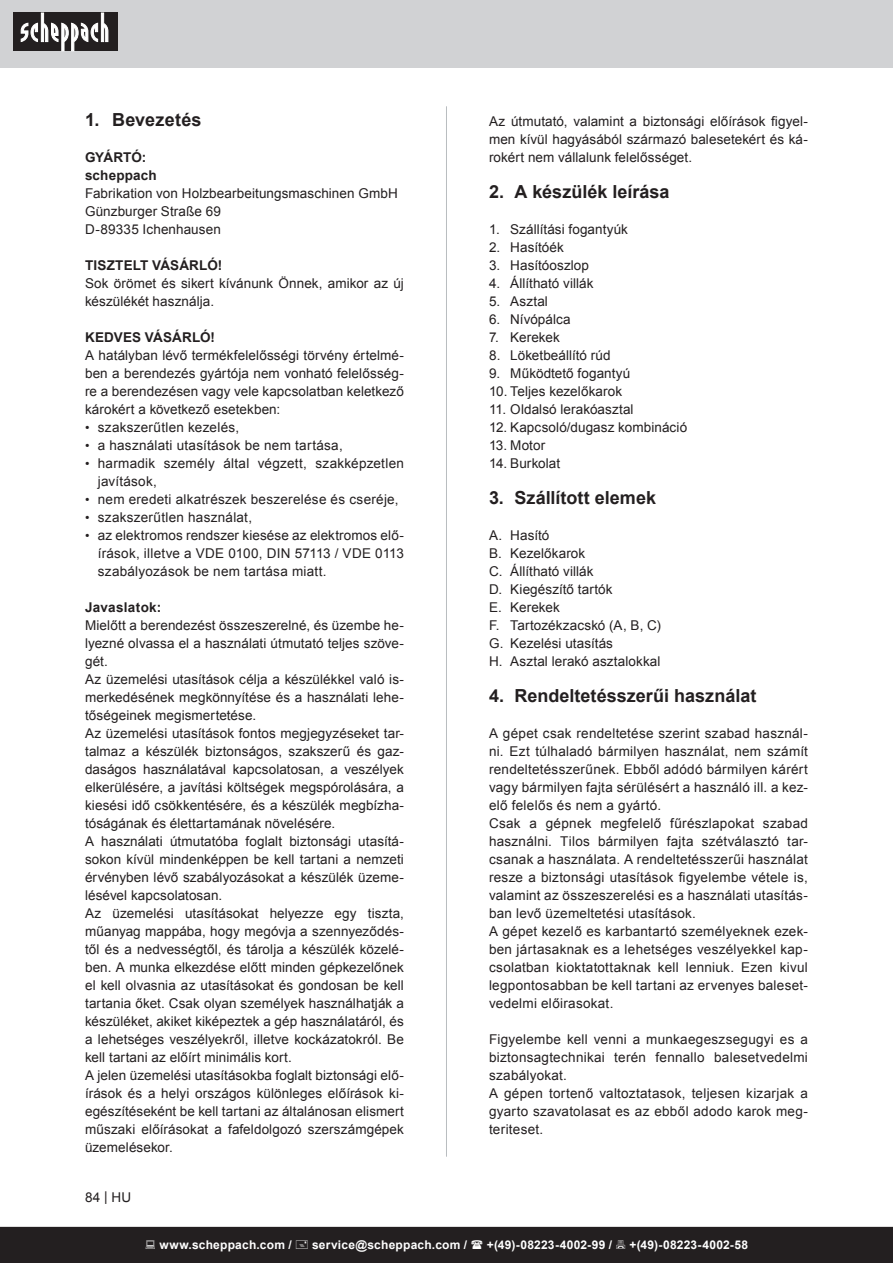
<style>
.page{position:relative;width:893px;height:1263px;background:#fff}
.page>*{position:absolute;margin:0;border:0;box-sizing:border-box;transform-origin:0 0}
.t1{font:700 18px "Arial";color:#231f20}
.t2{font:13.5px/18px "Arial";letter-spacing:.01em;color:#231f20}
.t3{font:700 13.5px/18px "Arial";letter-spacing:.015em;color:#231f20}
.t4{font:700 12px "Arial";letter-spacing:.02em;color:#fff}
.s1{font-size:12.75px}
</style>
<div class="page">
<div style="left:0;top:0;width:893px;height:67px;background:#d1d2d4"></div>
<div style="left:13px;top:13px;width:105px;height:38px;background:#231f20"></div>
<svg style="left:21px;top:13px;width:87px;height:38px"></svg>
<hr style="left:446px;top:106px;width:1px;height:1051px;background:#b9bdc0">
<div style="left:0;top:1227px;width:893px;height:36px;background:#231f20"></div>
<h1 class="t1" style="left:85px;top:108px;width:118px">1. Bevezetés</h1>
<p class="t3" style="left:85px;top:149px;width:73px">GYÁRTÓ: scheppach</p>
<p class="t2" style="left:85px;top:184px;width:314px">Fabrikation von Holzbearbeitungsmaschinen GmbH<br>Günzburger Straße 69<br>D-89335 Ichenhausen</p>
<p class="t3" style="left:85px;top:257px;width:139px">TISZTELT VÁSÁRLÓ!</p>
<p class="t2" style="left:85px;top:274px;width:320px">Sok örömet és sikert kívánunk Önnek, amikor az új készülékét használja.</p>
<p class="t3" style="left:85px;top:329px;width:132px">KEDVES VÁSÁRLÓ!</p>
<p class="t2" style="left:85px;top:346px;width:320px;text-align:justify">A hatályban lévő termékfelelősségi törvény értelmé&shy;ben a berendezés gyártója nem vonható felelősség&shy;re a berendezésen vagy vele kapcsolatban keletkező károkért a következő esetekben:</p>
<p class="t2" style="left:85px;top:418px;width:156px"><span class="s1">•</span> szakszerűtlen kezelés,</p>
<p class="t2" style="left:85px;top:436px;width:259px"><span class="s1">•</span> a használati utasítások be nem tartása,</p>
<p class="t2" style="left:98px;top:454px;width:308px;text-indent:-13px"><span class="s1">•</span> harmadik személy által végzett, szakképzetlen javítások,</p>
<p class="t2" style="left:85px;top:490px;width:315px"><span class="s1">•</span> nem eredeti alkatrészek beszerelése és cseréje,</p>
<p class="t2" style="left:85px;top:508px;width:169px"><span class="s1">•</span> szakszerűtlen használat,</p>
<p class="t2" style="left:98px;top:526px;width:308px;text-align:justify;text-indent:-13px"><span class="s1">•</span> az elektromos rendszer kiesése az elektromos elő&shy;írások, illetve a VDE 0100, DIN 57113 / VDE 0113 szabályozások be nem tartása miatt.</p>
<p class="t3" style="left:85px;top:599px;width:78px">Javaslatok:</p>
<p class="t2" style="left:85px;top:616px;width:320px">Mielőtt a berendezést összeszerelné, és üzembe he&shy;lyezné olvassa el a használati útmutató teljes szöve&shy;gét.<br>Az üzemelési utasítások célja a készülékkel való is&shy;merkedésének megkönnyítése és a használati lehe&shy;tőségeinek megismertetése.<br>Az üzemelési utasítások fontos megjegyzéseket tar&shy;talmaz a készülék biztonságos, szakszerű és gaz&shy;daságos használatával kapcsolatosan, a veszélyek elkerülésére, a javítási költségek megspórolására, a kiesési idő csökkentésére, és a készülék megbízha&shy;tóságának és élettartamának növelésére.<br>A használati útmutatóba foglalt biztonsági utasítá&shy;sokon kívül mindenképpen be kell tartani a nemzeti érvényben lévő szabályozásokat a készülék üzeme&shy;lésével kapcsolatosan.<br>Az üzemelési utasításokat helyezze egy tiszta, műanyag mappába, hogy megóvja a szennyeződés&shy;től és a nedvességtől, és tárolja a készülék közelé&shy;ben. A munka elkezdése előtt minden gépkezelőnek el kell olvasnia az utasításokat és gondosan be kell tartania őket. Csak olyan személyek használhatják a készüléket, akiket kiképeztek a gép használatáról, és a lehetséges veszélyekről, illetve kockázatokról. Be kell tartani az előírt minimális kort.<br>A jelen üzemelési utasításokba foglalt biztonsági elő&shy;írások és a helyi országos különleges előírások ki&shy;egészítéseként be kell tartani az általánosan elismert műszaki előírásokat a fafeldolgozó szerszámgépek üzemelésekor.</p>
<p class="t2" style="left:85px;top:1188px;width:48px">84 | HU</p>
<p class="t2" style="left:489px;top:112px;width:320px;text-align:justify">Az útmutató, valamint a biztonsági előírások figyel&shy;men kívül hagyásából származó balesetekért és ká&shy;rokért nem vállalunk felelősséget.</p>
<h1 class="t1" style="left:489px;top:180px;width:182px">2. A készülék leírása</h1>
<p class="t2" style="left:489px;top:220px;width:141px">1. Szállítási fogantyúk</p>
<p class="t2" style="left:489px;top:238px;width:76px">2. Hasítóék</p>
<p class="t2" style="left:489px;top:256px;width:102px">3. Hasítóoszlop</p>
<p class="t2" style="left:489px;top:274px;width:106px">4. Állítható villák</p>
<p class="t2" style="left:489px;top:292px;width:60px">5. Asztal</p>
<p class="t2" style="left:489px;top:310px;width:83px">6. Nívópálca</p>
<p class="t2" style="left:489px;top:328px;width:72px">7. Kerekek</p>
<p class="t2" style="left:489px;top:346px;width:123px">8. Löketbeállító rúd</p>
<p class="t2" style="left:489px;top:364px;width:143px">9. Működtető fogantyú</p>
<p class="t2" style="left:489px;top:382px;width:135px">10. Teljes kezelőkarok</p>
<p class="t2" style="left:489px;top:400px;width:146px">11. Oldalsó lerakóasztal</p>
<p class="t2" style="left:489px;top:418px;width:200px">12. Kapcsoló/dugasz kombináció</p>
<p class="t2" style="left:489px;top:436px;width:58px">13. Motor</p>
<p class="t2" style="left:489px;top:454px;width:73px">14. Burkolat</p>
<h1 class="t1" style="left:489px;top:486px;width:168px">3. Szállított elemek</h1>
<p class="t2" style="left:489px;top:526px;width:173px">A. Hasító<br>B. Kezelőkarok<br>C. Állítható villák<br>D. Kiegészítő tartók<br>E. Kerekek<br>F. Tartozékzacskó (A, B, C)<br>G. Kezelési utasítás<br>H. Asztal lerakó asztalokkal</p>
<h1 class="t1" style="left:489px;top:684px;width:269px">4. Rendeltetésszerűi használat</h1>
<p class="t2" style="left:489px;top:724px;width:320px">A gépet csak rendeltetése szerint szabad használ&shy;ni. Ezt túlhaladó bármilyen használat, nem számít rendeltetésszerűnek. Ebből adódó bármilyen kárért vagy bármilyen fajta sérülésért a használó ill. a kez&shy;elő felelős és nem a gyártó.<br>Csak a gépnek megfelelő fűrészlapokat szabad használni. Tilos bármilyen fajta szétválasztó tar&shy;csanak a használata. A rendeltetésszerűi használat resze a biztonsági utasítások figyelembe vétele is, valamint az összeszerelési es a használati utasítás&shy;ban levő üzemeltetési utasítások.<br>A gépet kezelő es karbantartó személyeknek ezek&shy;ben jártasaknak es a lehetséges veszélyekkel kap&shy;csolatban kioktatottaknak kell lenniuk. Ezen kivul legpontosabban be kell tartani az ervenyes baleset&shy;vedelmi előirasokat.</p>
<p class="t2" style="left:489px;top:1030px;width:320px">Figyelembe kell venni a munkaegeszsegugyi es a biztonsagtechnikai terén fennallo balesetvedelmi szabályokat.<br>A gépen tortenő valtoztatasok, teljesen kizarjak a gyarto szavatolasat es az ebből adodo karok meg&shy;teriteset.</p>
<p class="t4" style="left:159px;top:1236px;width:134px">www.scheppach.com /</p>
<p class="t4" style="left:312px;top:1236px;width:157px">service@scheppach.com /</p>
<p class="t4" style="left:487px;top:1236px;width:127px">+(49)-08223-4002-99 /</p>
<p class="t4" style="left:629px;top:1236px;width:120px">+(49)-08223-4002-58</p>
</div>
